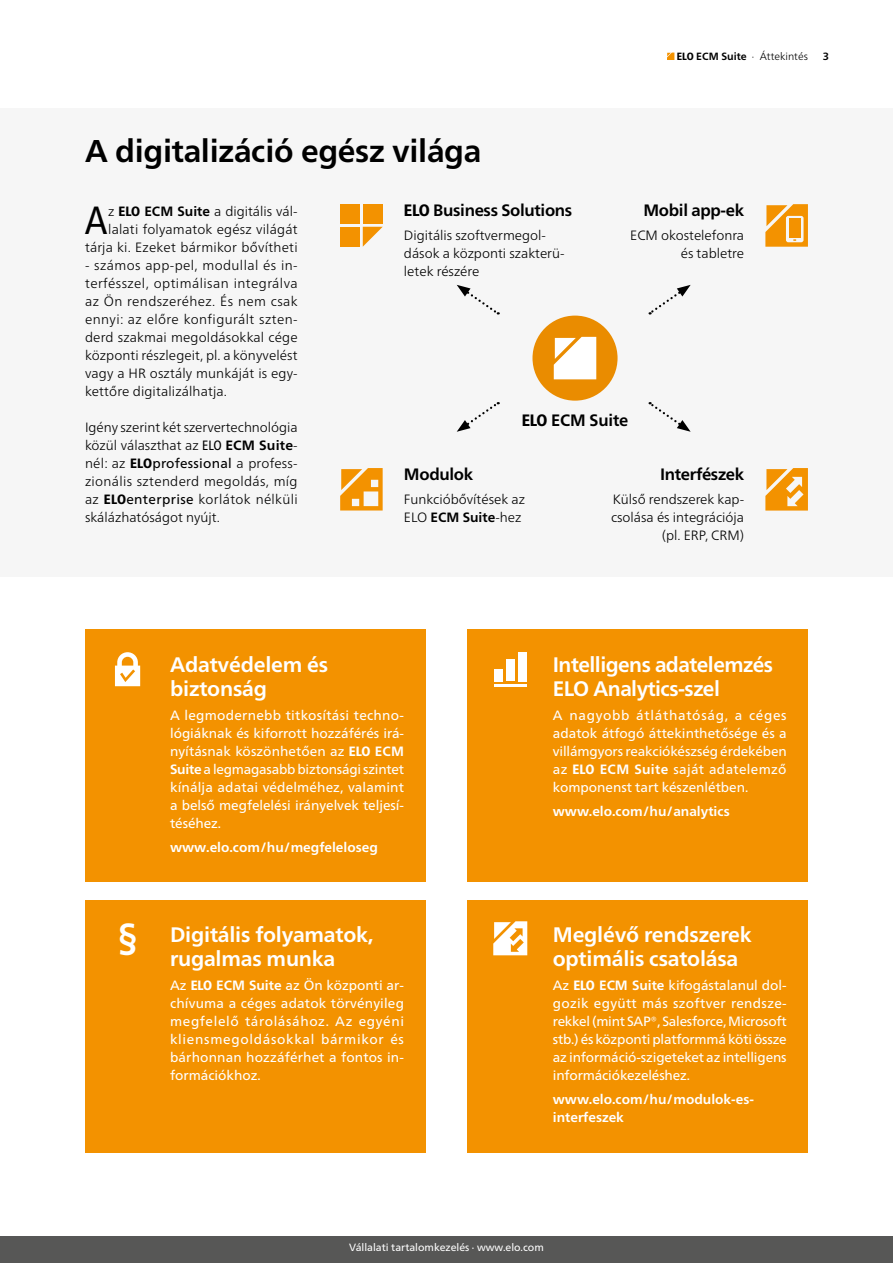
<style>
.page{position:relative;width:893px;height:1263px;background:#fff}
.page>*{position:absolute;margin:0;border:0;box-sizing:border-box;transform-origin:0 0}
.t1{font:condensed 39.3px "Frutiger Neue LTW1 G";color:#000}
.t2{font:700 37.5px "Frutiger Neue LTW1 G";color:#fff}
.t3{font:700 31.5px "Frutiger Neue LTW1 G";letter-spacing:-.01em;color:#000}
.t4{font:700 21px/24px "Frutiger Neue LTW1 G";letter-spacing:-.01em;color:#fff}
.t5{font:700 16.5px "Frutiger Neue LTW1 G";letter-spacing:-.02em;color:#000}
.t6{font:13.5px/18px "Frutiger Neue LTW1 G";color:#fff;text-align:justify}
.t7{font:300 13.5px/18px "Frutiger Neue LTW1 G";color:#000;text-align:right}
.t8{font:700 13.5px/18px "Frutiger Neue LTW1 G";color:#fff}
.t9{font:10.5px "Frutiger Neue LTW1 G";color:#fff}
.t10{font:300 10.5px "Frutiger Neue LTW1 G";color:#000}
.t11{font:700 10.5px "Frutiger Neue LTW1 G";color:#000}
.s1{font-weight:800;font-stretch:condensed}
.s2{font-weight:700}
.s3{font-weight:400;font-stretch:condensed}
.s4{font-weight:400}
</style>
<div class="page">
<div style="left:0;top:1236px;width:893px;height:27px;background:#575756"></div>
<svg style="left:667px;top:53px;width:7px;height:7px"></svg>
<div style="left:85px;top:629px;width:340px;height:253px;background:#f39200"></div>
<div style="left:468px;top:629px;width:340px;height:253px;background:#f39200"></div>
<div style="left:468px;top:900px;width:340px;height:252px;background:#f39200"></div>
<div style="left:0;top:108px;width:893px;height:468px;background:#f6f6f6"></div>
<svg style="left:532px;top:316px;width:86px;height:85px;background:#ea8f07"></svg>
<svg style="left:554px;top:337px;width:42px;height:42px"></svg>
<svg style="left:765px;top:204px;width:43px;height:43px"></svg>
<svg style="left:340px;top:468px;width:43px;height:42px"></svg>
<svg style="left:765px;top:468px;width:43px;height:43px"></svg>
<div style="left:340px;top:227px;width:20px;height:20px;background:#f39200"></div>
<div style="left:340px;top:204px;width:20px;height:20px;background:#f39200"></div>
<svg style="left:363px;top:227px;width:20px;height:20px"></svg>
<div style="left:363px;top:204px;width:20px;height:20px;background:#f39200"></div>
<svg style="left:648px;top:402px;width:43px;height:30px"></svg>
<svg style="left:457px;top:402px;width:42px;height:30px"></svg>
<svg style="left:648px;top:285px;width:43px;height:30px"></svg>
<svg style="left:457px;top:285px;width:42px;height:30px"></svg>
<svg style="left:115px;top:652px;width:25px;height:34px"></svg>
<hr style="left:494px;top:684px;width:33px;height:2px;background:#fff">
<div style="left:494px;top:669px;width:8px;height:12px;background:#fff"></div>
<div style="left:506px;top:659px;width:8px;height:22px;background:#fff"></div>
<div style="left:518px;top:652px;width:8px;height:29px;background:#fff"></div>
<svg style="left:493px;top:921px;width:34px;height:34px"></svg>
<div style="left:85px;top:900px;width:340px;height:252px;background:#f39200"></div>
<p class="t10" style="left:677px;top:50px;width:133px"><span class="s1">ELO</span> <span class="s2">ECM Suite</span> · Áttekintés</p>
<p class="t11" style="left:823px;top:50px;width:8px">3</p>
<h3 class="t3" style="left:85px;top:132px;width:398px">A digitalizáció egész világa</h3>
<p class="t7" style="left:85px;top:202px;width:214px">z <span class="s1">ELO</span> <span class="s2">ECM Suite</span> a digitális vál&shy;lalati folyamatok egész világát tárja ki. Ezeket bármikor bővítheti</p>
<p class="t7" style="left:85px;top:256px;width:214px;text-align:justify">- számos app-pel, modullal és in&shy;terfésszel, optimálisan integrálva az Ön rendszeréhez. És nem csak ennyi: az előre konfigurált szten&shy;derd szakmai megoldásokkal cége központi részlegeit, pl. a könyvelést vagy a HR osztály munkáját is egy&shy;kettőre digitalizálhatja.</p>
<p class="t7" style="left:85px;top:418px;width:214px;text-align:justify">Igény szerint két szervertechnológia közül választhat az <span class="s3">ELO</span> <span class="s2">ECM Suite&shy;</span>nél: az <span class="s1">ELO</span><span class="s4">professional</span> a profess&shy;zionális sztenderd megoldás, míg az <span class="s1">ELO</span><span class="s4">enterprise</span> korlátok nélküli skálázhatóságot nyújt.</p>
<h1 class="t1" style="left:85px;top:197px;width:24px">A</h1>
<p class="t5" style="left:404px;top:200px;width:170px"><span class="s1">ELO</span> Business Solutions</p>
<p class="t7" style="left:404px;top:226px;width:162px;text-align:left">Digitális szoftvermegol&shy;dások a központi szakterü&shy;letek részére</p>
<p class="t5" style="left:643px;top:200px;width:102px">Mobil app-ek</p>
<p class="t7" style="left:630px;top:226px;width:115px">ECM okostelefonra és tabletre</p>
<p class="t5" style="left:522px;top:410px;width:108px"><span class="s1">ELO</span> ECM Suite</p>
<p class="t5" style="left:404px;top:464px;width:71px">Modulok</p>
<p class="t7" style="left:404px;top:490px;width:123px;text-align:left">Funkcióbővítések az<br>ELO <span class="s2">ECM Suite</span>-hez</p>
<p class="t5" style="left:660px;top:464px;width:86px">Interfészek</p>
<p class="t7" style="left:611px;top:490px;width:135px">Külső rendszerek kap&shy;csolása és integrációja (pl. ERP, CRM)</p>
<h2 class="t2" style="left:116px;top:914px;width:24px">§</h2>
<h3 class="t4" style="left:170px;top:653px;width:160px">Adatvédelem és biztonság</h3>
<p class="t6" style="left:170px;top:706px;width:236px">A legmodernebb titkosítási techno&shy;lógiáknak és kiforrott hozzáférés irá&shy;nyításnak köszönhetően az <span class="s1">ELO</span> <span class="s2">ECM Suite</span> a legmagasabb biztonsági szintet kínálja adatai védelméhez, valamint a belső megfelelési irányelvek teljesí&shy;téséhez.</p>
<p class="t8" style="left:170px;top:838px;width:209px">www.elo.com/hu/megfeleloseg</p>
<h3 class="t4" style="left:170px;top:923px;width:205px">Digitális folyamatok, rugalmas munka</h3>
<p class="t6" style="left:170px;top:976px;width:235px">Az <span class="s1">ELO</span> <span class="s2">ECM Suite</span> az Ön központi ar&shy;chívuma a céges adatok törvényileg megfelelő tárolásához. Az egyéni kliensmegoldásokkal bármikor és bárhonnan hozzáférhet a fontos in&shy;formációkhoz.</p>
<h3 class="t4" style="left:553px;top:653px;width:222px">Intelligens adatelemzés<br>ELO Analytics-szel</h3>
<p class="t6" style="left:553px;top:706px;width:235px">A nagyobb átláthatóság, a céges adatok átfogó áttekinthetősége és a villámgyors reakciókészség érdekében az <span class="s1">ELO</span> <span class="s2">ECM Suite</span> saját adatelemző komponenst tart készenlétben.</p>
<p class="t8" style="left:553px;top:802px;width:178px">www.elo.com/hu/analytics</p>
<h3 class="t4" style="left:553px;top:923px;width:200px">Meglévő rendszerek optimális csatolása</h3>
<p class="t6" style="left:553px;top:976px;width:235px">Az <span class="s1">ELO</span> <span class="s2">ECM Suite</span> kifogástalanul dol&shy;gozik együtt más szoftver rendsze&shy;rekkel (mint SAP®, Salesforce, Microsoft stb.) és központi platformmá köti össze az információ-szigeteket az intelligens információkezeléshez.</p>
<p class="t8" style="left:553px;top:1090px;width:203px">www.elo.com/hu/modulok-es&shy;interfeszek</p>
<p class="t9" style="left:349px;top:1241px;width:196px">Vállalati tartalomkezelés · www.elo.com</p>
</div>
